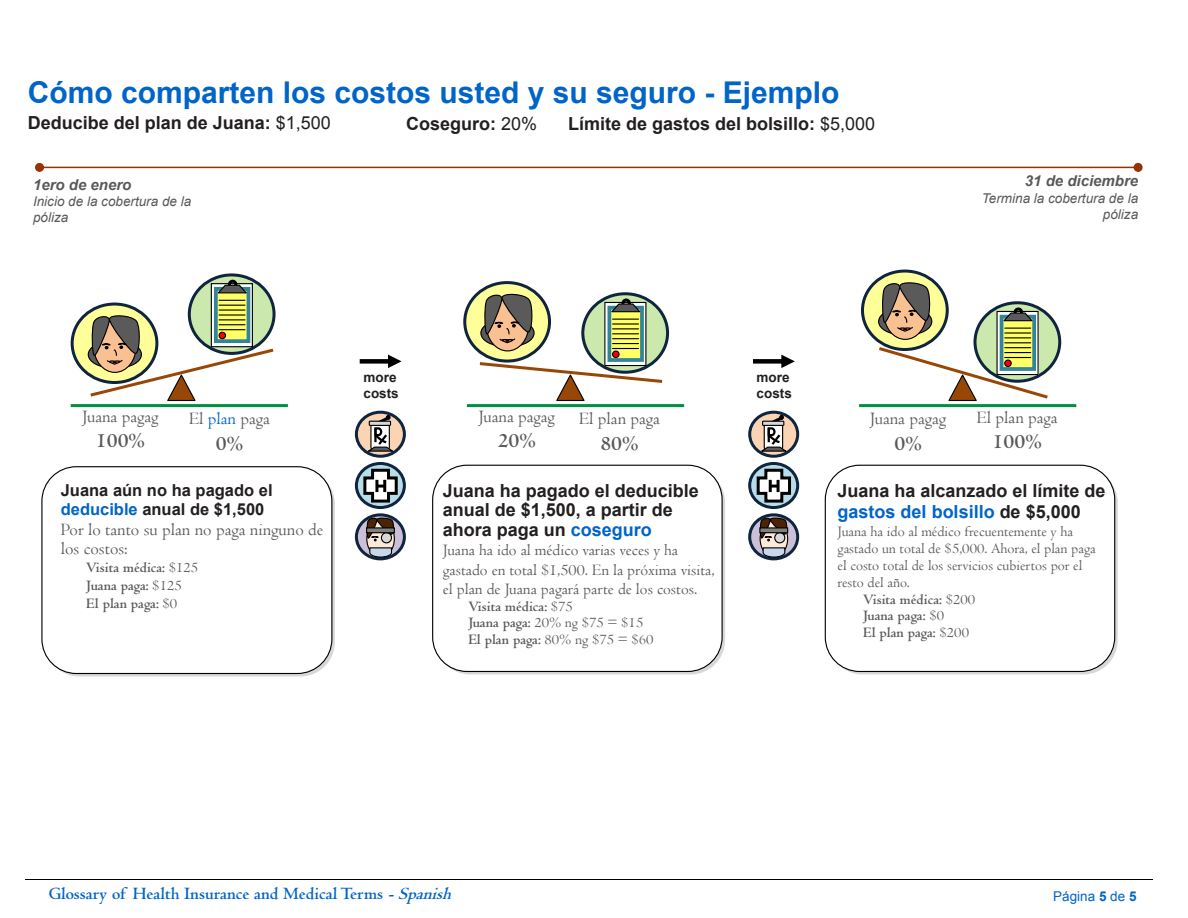
<style>
.page{position:relative;width:1188px;height:918px;background:#fff}
.page>*{position:absolute;margin:0;border:0;box-sizing:border-box;transform-origin:0 0}
.t1{font:700 30px "Arial";color:#0064c8}
.t2{font:700 21px "Centaur";color:#595959}
.t3{font:700 18px/19.5px "Arial";color:#231f20}
.t4{font:18px/19.5px "Centaur";color:#595959}
.t5{font:700 18px "Centaur";color:#0064c8}
.t6{font:16.5px/19.5px "Centaur";color:#595959}
.t7{font:700 16.5px/19.8px "Arial";color:#231f20}
.t8{font:15px/17.2px "Centaur";color:#595959}
.t9{font:700 15px "Centaur";color:#595959}
.t10{font:italic 700 15px "Arial";color:#595959}
.t11{font:italic 13.5px/16.2px "Arial";color:#595959}
.t12{font:700 13.5px "Arial";color:#231f20}
.t13{font:13.5px "Arial";color:#0064c8}
.s1{font-weight:400}
.s2{color:#0064c8}
.s3{font-weight:700}
.s4{font-style:italic}
</style>
<div class="page">
<hr style="left:25px;top:879px;width:1128px;height:1px;background:#000">
<div style="left:432px;top:465px;width:291px;height:207px;border:1px solid #000;border-radius:34px"></div>
<svg style="left:45px;top:470px;width:290px;height:207px"></svg>
<div style="left:42px;top:467px;width:290px;height:207px;background:#fff;border-radius:34px"></div>
<div style="left:41px;top:466px;width:291px;height:208px;border:1px solid #000;border-radius:34px"></div>
<svg style="left:35px;top:163px;width:1108px;height:9px"></svg>
<div style="left:825px;top:465px;width:290px;height:207px;border:1px solid #000;border-radius:34px"></div>
<svg style="left:360px;top:355px;width:42px;height:13px"></svg>
<svg style="left:356px;top:412px;width:48px;height:44px"></svg>
<div style="left:355px;top:411px;width:51px;height:47px;border:3px solid #0f243e;border-radius:50%"></div>
<svg style="left:367px;top:414px;width:29px;height:39px"></svg>
<svg style="left:356px;top:515px;width:48px;height:44px"></svg>
<div style="left:355px;top:513px;width:51px;height:47px;border:3px solid #0f243e;border-radius:50%"></div>
<svg style="left:366px;top:516px;width:29px;height:42px"></svg>
<svg style="left:356px;top:464px;width:48px;height:44px"></svg>
<div style="left:355px;top:462px;width:51px;height:47px;border:3px solid #0f243e;border-radius:50%"></div>
<svg style="left:362px;top:467px;width:37px;height:37px"></svg>
<svg style="left:753px;top:355px;width:42px;height:13px"></svg>
<svg style="left:750px;top:412px;width:48px;height:44px"></svg>
<div style="left:748px;top:411px;width:51px;height:47px;border:3px solid #0f243e;border-radius:50%"></div>
<svg style="left:760px;top:414px;width:30px;height:39px"></svg>
<svg style="left:750px;top:515px;width:48px;height:44px"></svg>
<div style="left:748px;top:513px;width:51px;height:47px;border:3px solid #0f243e;border-radius:50%"></div>
<svg style="left:759px;top:516px;width:29px;height:42px"></svg>
<svg style="left:750px;top:464px;width:48px;height:44px"></svg>
<div style="left:748px;top:462px;width:51px;height:47px;border:3px solid #0f243e;border-radius:50%"></div>
<svg style="left:755px;top:467px;width:38px;height:37px"></svg>
<svg style="left:189px;top:275px;width:85px;height:78px"></svg>
<div style="left:188px;top:273px;width:88px;height:82px;border:3px solid #0f243e;border-radius:50%"></div>
<svg style="left:213px;top:285px;width:38px;height:28px"></svg>
<div style="left:211px;top:283px;width:42px;height:64px;border:1px solid #000"></div>
<div style="left:216px;top:289px;width:32px;height:52px;background:#ff6"></div>
<div style="left:214px;top:287px;width:36px;height:56px;border:4px solid #31849b"></div>
<svg style="left:219px;top:300px;width:26px;height:6px"></svg>
<hr style="left:219px;top:309px;width:26px;height:2px;background:#000">
<div style="left:228px;top:280px;width:9px;height:9px;border:3px solid #000;border-radius:50%"></div>
<svg style="left:217px;top:284px;width:32px;height:10px"></svg>
<hr style="left:71px;top:404px;width:217px;height:3px;background:#008e40">
<svg style="left:72px;top:304px;width:85px;height:79px"></svg>
<div style="left:71px;top:303px;width:87px;height:81px;border:3px solid #0f243e;border-radius:50%"></div>
<svg style="left:87px;top:313px;width:189px;height:89px"></svg>
<svg style="left:583px;top:294px;width:85px;height:78px;background:#b2cb9d"></svg>
<div style="left:581px;top:292px;width:88px;height:82px;border:3px solid #0f243e;border-radius:50%"></div>
<svg style="left:606px;top:304px;width:38px;height:56px"></svg>
<div style="left:609px;top:308px;width:33px;height:52px;background:#ff6"></div>
<div style="left:608px;top:306px;width:36px;height:56px;border:4px solid #31849b"></div>
<svg style="left:613px;top:319px;width:26px;height:1px"></svg>
<hr style="left:613px;top:323px;width:26px;height:2px;background:#000">
<svg style="left:613px;top:328px;width:26px;height:21px"></svg>
<div style="left:613px;top:351px;width:6px;height:7px;background:#f00;border-radius:50%"></div>
<div style="left:612px;top:351px;width:8px;height:7px;border:1px solid #000;border-radius:50%"></div>
<div style="left:621px;top:298px;width:10px;height:10px;border:3px solid #000;border-radius:50%"></div>
<svg style="left:610px;top:303px;width:32px;height:10px"></svg>
<svg style="left:479px;top:360px;width:184px;height:42px"></svg>
<hr style="left:467px;top:404px;width:217px;height:3px;background:#008e40">
<svg style="left:465px;top:283px;width:85px;height:78px;background:#dfe18c"></svg>
<div style="left:463px;top:281px;width:88px;height:82px;border:3px solid #0f243e;border-radius:50%"></div>
<svg style="left:480px;top:292px;width:55px;height:56px;background:#9f8e6b"></svg>
<svg style="left:975px;top:303px;width:85px;height:78px"></svg>
<hr style="left:859px;top:404px;width:217px;height:3px;background:#008e40">
<svg style="left:862px;top:271px;width:85px;height:79px"></svg>
<div style="left:861px;top:270px;width:88px;height:81px;border:3px solid #0f243e;border-radius:50%"></div>
<svg style="left:876px;top:280px;width:175px;height:122px"></svg>
<p class="t1" style="left:28px;top:72px;width:813px">Cómo comparten los costos usted y su seguro - Ejemplo</p>
<p class="t3" style="left:28px;top:113px;width:305px">Deducibe del plan de Juana: <span class="s1">$1,500</span></p>
<p class="t3" style="left:406px;top:115px;width:133px">Coseguro: <span class="s1">20%</span></p>
<p class="t3" style="left:568px;top:115px;width:309px">Límite de gastos del bolsillo: <span class="s1">$5,000</span></p>
<p class="t10" style="left:33px;top:174px;width:100px">1ero de enero</p>
<p class="t11" style="left:33px;top:193px;width:160px">Inicio de la cobertura de la póliza</p>
<p class="t10" style="left:1025px;top:171px;width:115px">31 de diciembre</p>
<p class="t11" style="left:982px;top:190px;width:158px;text-align:right">Termina la cobertura de la póliza</p>
<p class="t4" style="left:82px;top:407px;width:78px">Juana pagag</p>
<p class="t2" style="left:96px;top:430px;width:51px">100%</p>
<p class="t4" style="left:189px;top:409px;width:82px">El <span class="s2">plan</span> paga</p>
<p class="t2" style="left:216px;top:432px;width:29px">0%</p>
<p class="t12" style="left:364px;top:368px;width:35px">more</p>
<p class="t12" style="left:364px;top:385px;width:37px">costs</p>
<p class="t4" style="left:479px;top:407px;width:78px">Juana pagag</p>
<p class="t2" style="left:498px;top:430px;width:40px">20%</p>
<p class="t4" style="left:579px;top:409px;width:82px">El plan paga</p>
<p class="t2" style="left:600px;top:432px;width:40px">80%</p>
<p class="t12" style="left:757px;top:368px;width:35px">more</p>
<p class="t12" style="left:757px;top:385px;width:37px">costs</p>
<p class="t4" style="left:870px;top:409px;width:78px">Juana pagag</p>
<p class="t2" style="left:894px;top:432px;width:29px">0%</p>
<p class="t4" style="left:977px;top:408px;width:82px">El plan paga</p>
<p class="t2" style="left:993px;top:431px;width:51px">100%</p>
<p class="t7" style="left:61px;top:480px;width:213px">Juana aún no ha pagado el <span class="s2">deducible</span> anual de $1,500</p>
<p class="t4" style="left:61px;top:520px;width:264px">Por lo tanto su plan no paga ninguno de los costos:</p>
<p class="t9" style="left:86px;top:560px;width:113px">Visita médica: <span class="s1">$125</span></p>
<p class="t9" style="left:86px;top:578px;width:97px">Juana paga: <span class="s1">$125</span></p>
<p class="t9" style="left:86px;top:596px;width:92px">El plan paga: <span class="s1">$0</span></p>
<p class="t3" style="left:443px;top:481px;width:258px">Juana ha pagado el deducible anual de $1,500, a partir de ahora paga un <span class="s2">coseguro</span></p>
<p class="t6" style="left:443px;top:540px;width:273px">Juana ha ido al médico varias veces y ha gastado en total $1,500. En la próxima visita, el plan de Juana pagará parte de los costos.</p>
<p class="t9" style="left:468px;top:598px;width:106px">Visita médica: <span class="s1">$75</span></p>
<p class="t8" style="left:468px;top:614px;width:177px"><span class="s3">Juana paga:</span> 20% ng $75 = $15</p>
<p class="t8" style="left:468px;top:630px;width:187px"><span class="s3">El plan paga:</span> 80% ng $75 = $60</p>
<p class="t3" style="left:838px;top:480px;width:269px;line-height:21.6px">Juana ha alcanzado el límite de <span class="s2">gastos del bolsillo</span> de $5,000</p>
<p class="t8" style="left:838px;top:522px;width:260px">Juana ha ido al médico frecuentemente y ha gastado un total de $5,000. Ahora, el plan paga el costo total de los servicios cubiertos por el resto del año.</p>
<p class="t9" style="left:863px;top:591px;width:114px">Visita médica: <span class="s1">$200</span></p>
<p class="t9" style="left:863px;top:608px;width:82px">Juana paga: <span class="s1">$0</span></p>
<p class="t9" style="left:863px;top:624px;width:107px">El plan paga: <span class="s1">$200</span></p>
<p class="t5" style="left:49px;top:884px;width:409px">Glossary of Health Insurance and Medical Terms <span class="s4">-Spanish</span></p>
<p class="t13" style="left:1053px;top:888px;width:85px">Página <span class="s3">5</span> de <span class="s3">5</span></p>
</div>
